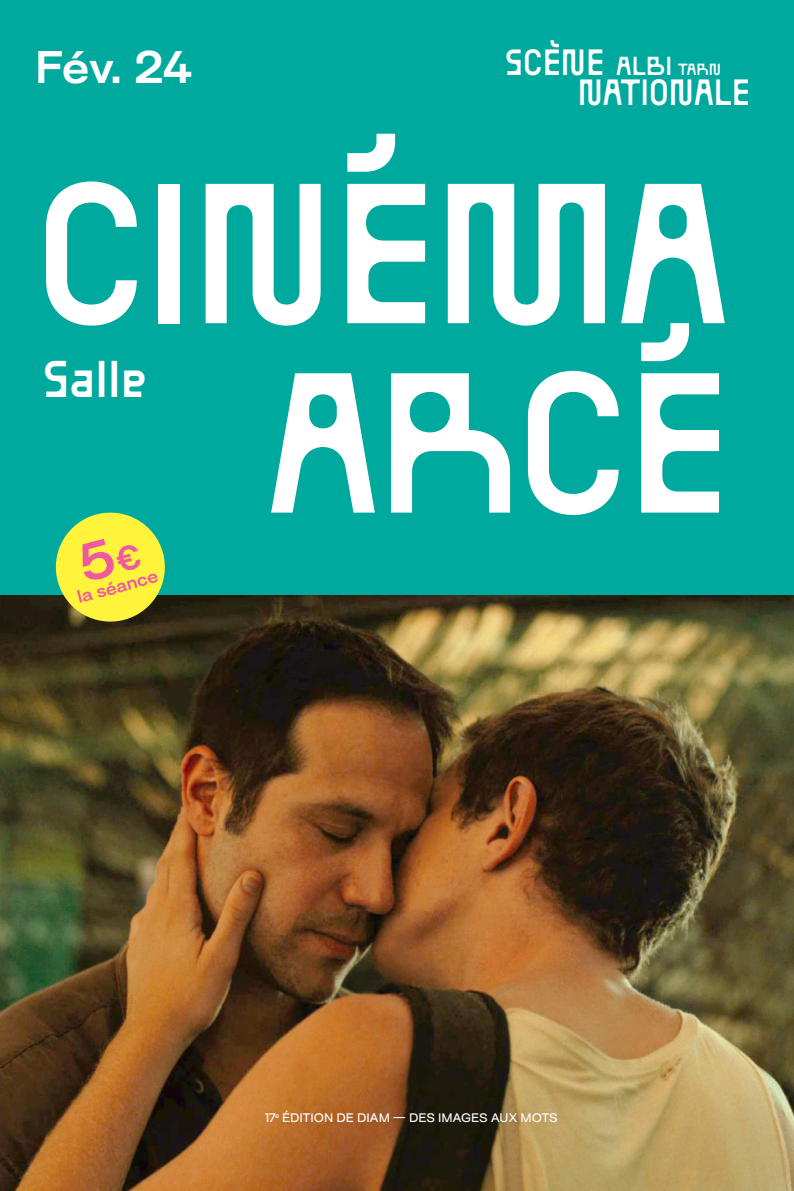
<style>
.page{position:relative;width:794px;height:1191px;background:#fff}
.page>*{position:absolute;margin:0;border:0;box-sizing:border-box;transform-origin:0 0}
.t1{font:500 161.88px "Ball Pill";letter-spacing:-.02em;color:#fff}
.t2{font:700 42px "Surt Expanded";color:#fff}
.t3{font:500 42px "Ball Pill";color:#fff}
.t4{font:500 29.75px "Ball Pill";color:#fff;scale:.95 1}
.t5{font:500 21.18px "Ball Pill";color:#fff;scale:1.05 1}
.t6{font:700 16.62px "Surt Expanded";color:#ef59a1}
.t7{font:500 13.12px "Ball Pill";color:#fff;scale:1.05 1}
.t8{font:500 11.38px "Surt Expanded";letter-spacing:-.01em;color:#fff}
</style>
<div class="page">
<div style="left:0;top:0;width:794px;height:595px;background:#00a99d"></div>
<img style="left:0;top:595px;width:794px;height:596px">
<svg style="left:50px;top:512px;width:121px;height:115px"></svg>
<p class="t2" style="left:35px;top:39px;width:160px">Fév. 24</p>
<p class="t4" style="left:505px;top:39px;width:105px">SCÈNE</p>
<p class="t5" style="left:616px;top:49px;width:55px">ALBI</p>
<p class="t7" style="left:678px;top:59px;width:42px">TARN</p>
<p class="t4" style="left:578px;top:68px;width:183px">NATIONALE</p>
<p class="t1" style="left:35px;top:124px;width:696px">CINÉMA</p>
<p class="t1" style="left:266px;top:313px;width:465px">ARCÉ</p>
<p class="t3" style="left:43px;top:345px;width:105px">Salle</p>
<p class="t6" style="left:75px;top:586px;width:84px;rotate:-15deg">la séance</p>
<p class="t8" style="left:265px;top:1110px;width:295px">17<sup>e</sup> ÉDITION DE DIAM — DES IMAGES AUX MOTS</p>
</div>
